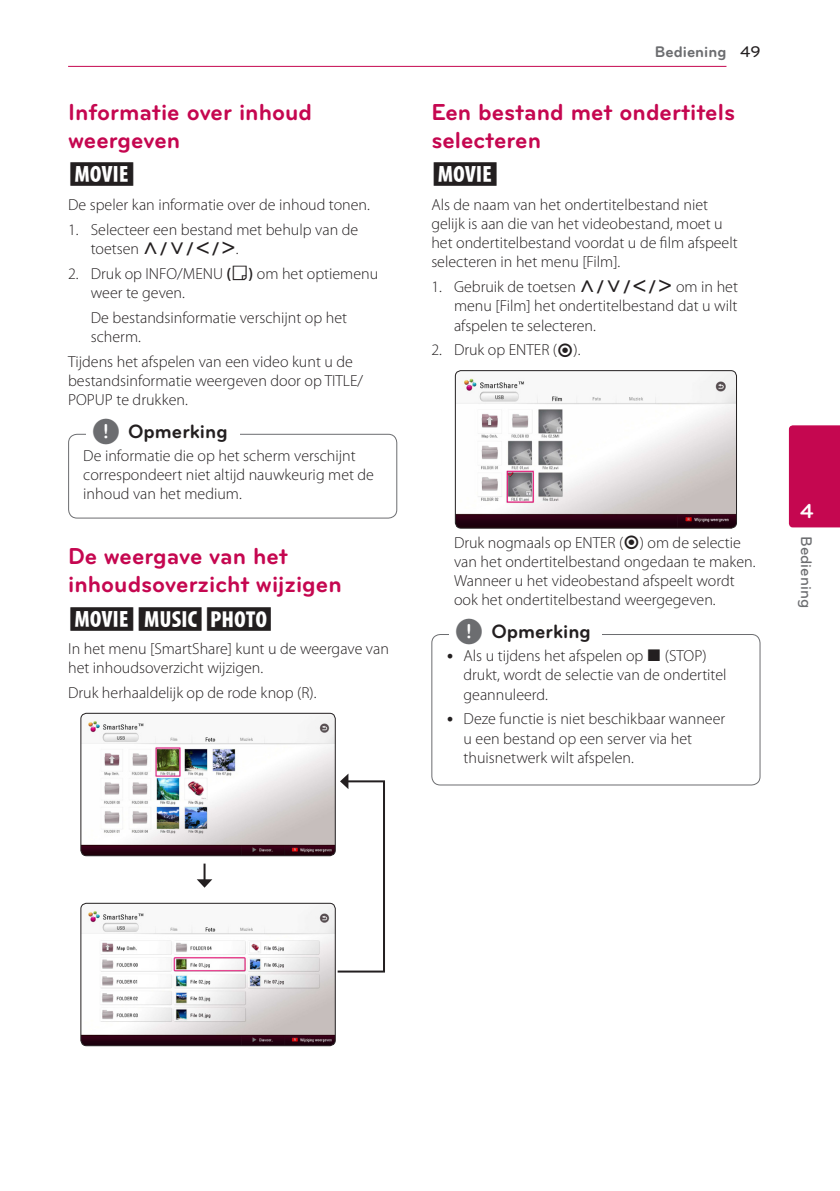
<style>
.page{position:relative;width:840px;height:1191px;background:#fff}
.page>*{position:absolute;margin:0;border:0;box-sizing:border-box;transform-origin:0 0}
.Title_2{font:700 24px/28px "Bryant LG";color:#c50750}
.Content_text_Light{font:24px "UPSYS Common";color:#231f20}
.t1{font:700 21px "Bryant LG";color:#fff}
.t2{font:700 20px "Bryant LG";color:#231f20}
.Contents_Text_Sub_Nu{font:300 16px/19.2px "Myriad Pro";color:#231f20}
.Content_text_Light-2{font:300 16px/19.2px "Myriad Pro";color:#231f20}
.Content_text_Num{font:300 16px/19.2px "Myriad Pro";color:#231f20}
.t3{font:700 16px "Bryant LG";color:#6c6d70}
.t4{font:500 16px "Bryant LG";color:#6c6d70}
.s1{font-family:"UPSYS Common";font-weight:400}
.s2{font-weight:600}
.s3{font-family:"UPSYS Common";font-weight:400;font-size:30px;color:#6c6d70}
.s4{font-weight:500;color:#231f20}
</style>
<div class="page">
<hr style="left:68px;top:66px;width:658px;height:1px;background:#c50750">
<div style="left:788px;top:425px;width:51px;height:102px;background:#c50750"></div>
<div style="left:68px;top:434px;width:329px;height:84px;border:1px solid #6c6d70;border-radius:9px"></div>
<div style="left:86px;top:428px;width:154px;height:19px;background:#fff"></div>
<img style="left:81px;top:713px;width:254px;height:142px">
<div style="left:80px;top:713px;width:255px;height:143px;border:1px solid #231f20;border-radius:6px"></div>
<img style="left:81px;top:904px;width:254px;height:141px">
<div style="left:80px;top:902px;width:255px;height:144px;border:1px solid #231f20;border-radius:6px"></div>
<svg style="left:197px;top:863px;width:15px;height:24px"></svg>
<svg style="left:335px;top:773px;width:50px;height:200px"></svg>
<img style="left:456px;top:371px;width:280px;height:157px">
<div style="left:454px;top:370px;width:282px;height:158px;border:1px solid #231f20;border-radius:6px"></div>
<div style="left:431px;top:634px;width:329px;height:151px;border:1px solid #6c6d70;border-radius:9px"></div>
<div style="left:449px;top:628px;width:152px;height:20px;background:#fff"></div>
<p class="Title_2" style="left:68px;top:98px;width:245px">Informatie over inhoud weergeven</p>
<p class="Content_text_Light" style="left:68px;top:160px;width:70px">y</p>
<p class="Content_text_Light-2" style="left:68px;top:195px;width:303px">De speler kan informatie over de inhoud tonen.</p>
<p class="Content_text_Num" style="left:91px;top:219px;width:269px;text-indent:-23px">1. Selecteer een bestand met behulp van de toetsen <span class="s1">W/S/A/D</span>.</p>
<p class="Content_text_Num" style="left:91px;top:263px;width:289px;text-indent:-23px">2. Druk op INFO/MENU <span class="s2">(</span><span class="s1">m</span><span class="s2">)</span> om het optiemenu weer te geven.</p>
<p class="Contents_Text_Sub_Nu" style="left:91px;top:308px;width:258px">De bestandsinformatie verschijnt op het scherm.</p>
<p class="Content_text_Light-2" style="left:68px;top:352px;width:296px">Tijdens het afspelen van een video kunt u de bestandsinformatie weergeven door op TITLE/<br>POPUP te drukken.</p>
<p class="t2" style="left:92px;top:419px;width:137px"><span class="s3">,</span> Opmerking</p>
<p class="Contents_Text_Sub_Nu" style="left:83px;top:446px;width:292px">De informatie die op het scherm verschijnt correspondeert niet altijd nauwkeurig met de inhoud van het medium.</p>
<p class="Title_2" style="left:68px;top:542px;width:275px">De weergave van het inhoudsoverzicht wijzigen</p>
<p class="Content_text_Light" style="left:68px;top:604px;width:207px">yui</p>
<p class="Content_text_Light-2" style="left:68px;top:639px;width:322px">In het menu [SmartShare] kunt u de weergave van het inhoudsoverzicht wijzigen.</p>
<p class="Content_text_Light-2" style="left:68px;top:683px;width:250px">Druk herhaaldelijk op de rode knop (R).</p>
<p class="t3" style="left:654px;top:42px;width:107px">Bediening <span class="s4">49</span></p>
<p class="Title_2" style="left:431px;top:98px;width:305px">Een bestand met ondertitels selecteren</p>
<p class="Content_text_Light" style="left:431px;top:160px;width:70px">y</p>
<p class="Content_text_Light-2" style="left:431px;top:195px;width:308px">Als de naam van het ondertitelbestand niet gelijk is aan die van het videobestand, moet u het ondertitelbestand voordat u de film afspeelt selecteren in het menu [Film].</p>
<p class="Content_text_Num" style="left:454px;top:277px;width:285px;text-align:justify;text-indent:-23px">1. Gebruik de toetsen <span class="s1">W/S/A/D</span> om in het menu [Film] het ondertitelbestand dat u wilt afspelen te selecteren.</p>
<p class="Content_text_Num" style="left:431px;top:340px;width:151px">2. Druk op ENTER (<span class="s1">b</span>).</p>
<p class="Contents_Text_Sub_Nu" style="left:454px;top:532px;width:303px">Druk nogmaals op ENTER (<span class="s1">b</span>) om de selectie van het ondertitelbestand ongedaan te maken.<br>Wanneer u het videobestand afspeelt wordt ook het ondertitelbestand weergegeven.</p>
<p class="t2" style="left:454px;top:619px;width:137px"><span class="s3">,</span> Opmerking</p>
<p class="Contents_Text_Sub_Nu" style="left:463px;top:646px;width:264px">Als u tijdens het afspelen op <span class="s1">Z</span> (STOP) drukt, wordt de selectie van de ondertitel geannuleerd.</p>
<p class="Contents_Text_Sub_Nu" style="left:463px;top:709px;width:263px">Deze functie is niet beschikbaar wanneer u een bestand op een server via het thuisnetwerk wilt afspelen.</p>
<h2 class="t1" style="left:799px;top:498px;width:15px">4</h2>
<p class="t4" style="left:815px;top:536px;width:73px;rotate:90deg">Bediening</p>
</div>
